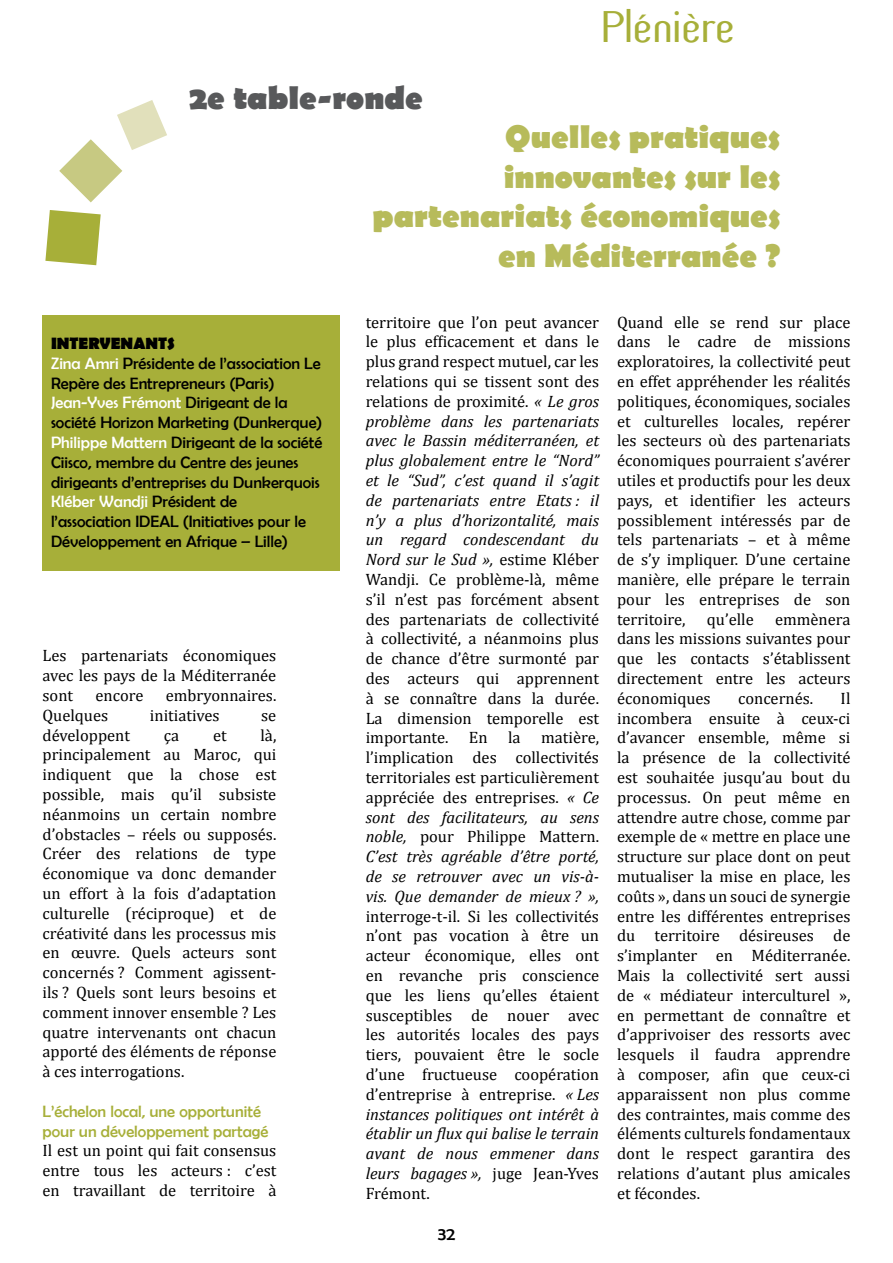
<style>
.page{position:relative;width:893px;height:1263px;background:#fff}
.page>*{position:absolute;margin:0;border:0;box-sizing:border-box;transform-origin:0 0}
.t1{font:45px "Butter unsalted";color:#a7af39}
.t2{font:700 33px/39.6px "Berlin Sans FB";color:#b7bb5b;text-align:right}
.t3{font:700 33px "Berlin Sans FB";color:#58595b}
.t4{font:18px "Berlin Sans FB";color:#000}
.t5{font:16.5px/19.8px "Cambria";color:#000;text-align:justify}
.t6{font:16.5px/19.8px "Berlin Sans FB";color:#000}
.t7{font:16.5px/19.8px "Berlin Sans FB";color:#a7af39}
.s1{font-weight:700}
.s2{color:#fff}
.s3{font-style:italic}
</style>
<div class="page">
<div style="left:43px;top:316px;width:297px;height:255px;background:#a7af39"></div>
<svg style="left:45px;top:210px;width:56px;height:55px;background:#b4bb57"></svg>
<svg style="left:59px;top:100px;width:108px;height:102px"></svg>
<h1 class="t1" style="left:604px;top:3px;width:135px">Plénière</h1>
<h2 class="t3" style="left:189px;top:79px;width:235px">2e table-ronde</h2>
<h2 class="t2" style="left:373px;top:119px;width:409px">Quelles pratiques innovantes sur les partenariats économiques en Méditerranée ?</h2>
<p class="t6" style="left:51px;top:333px;width:273px"><span class="s1">INTERVENANTS<br></span><span class="s2">Zina Amri</span> Présidente de l’association Le Repère des Entrepreneurs (Paris)<br><span class="s2">Jean-Yves Frémont</span> Dirigeant de la société Horizon Marketing (Dunkerque)<br><span class="s2">Philippe Mattern</span> Dirigeant de la société Ciisco, membre du Centre des jeunes dirigeants d’entreprises du Dunkerquois <span class="s2">Kléber Wandji</span> Président de<br>l’association IDEAL (Initiatives pour le Développement en Afrique – Lille)</p>
<p class="t5" style="left:43px;top:646px;width:235px">Les partenariats économiques avec les pays de la Méditerranée sont</p>
<p class="t5" style="left:96px;top:685px;width:49px">encore</p>
<p class="t5" style="left:166px;top:685px;width:112px">embryonnaires.</p>
<p class="t5" style="left:43px;top:705px;width:67px">Quelques</p>
<p class="t5" style="left:150px;top:705px;width:71px">initiatives</p>
<p class="t5" style="left:261px;top:705px;width:17px">se</p>
<p class="t5" style="left:43px;top:725px;width:89px">développent</p>
<p class="t5" style="left:164px;top:725px;width:17px">ça</p>
<p class="t5" style="left:213px;top:725px;width:15px">et</p>
<p class="t5" style="left:43px;top:725px;width:235px;text-indent:218px">là, principalement au Maroc, qui indiquent que la chose est possible, mais qu’il subsiste néanmoins un certain nombre d’obstacles – réels ou supposés.<br>Créer des relations de type économique va donc demander un effort à la fois d’adaptation culturelle (réciproque) et de créativité dans les processus mis en œuvre. Quels acteurs sont concernés ? Comment agissent&shy;ils ? Quels sont leurs besoins et comment innover ensemble ? Les quatre intervenants ont chacun apporté des éléments de réponse à ces interrogations.</p>
<p class="t7" style="left:43px;top:1101px;width:227px">L’échelon local, une opportunité pour un développement partagé</p>
<p class="t5" style="left:43px;top:1141px;width:235px">Il est un point qui fait consensus entre tous les acteurs : c’est en travaillant de territoire à</p>
<p class="t5" style="left:366px;top:312px;width:235px">territoire que l’on peut avancer le plus efficacement et dans le plus grand respect mutuel, car les relations qui se tissent sont des relations de proximité. <span class="s3">« Le gros problème dans les partenariats avec le Bassin méditerranéen, et plus globalement entre le “Nord” et le “Sud”, c’est quand il s’agit de partenariats entre Etats : il n’y a plus d’horizontalité, mais un regard condescendant du Nord sur le Sud »,</span> estime Kléber Wandji. Ce problème-là, même s’il n’est pas forcément absent des partenariats de collectivité à collectivité, a néanmoins plus de chance d’être surmonté par des acteurs qui apprennent à se connaître dans la durée.<br>La dimension temporelle est importante. En la matière, l’implication des collectivités territoriales est particulièrement appréciée des entreprises. <span class="s3">« Ce sont des facilitateurs, au sens noble,</span> pour Philippe Mattern.<br><span class="s3">C’est très agréable d’être porté, de se retrouver avec un vis-à&shy;vis. Que demander de mieux ? »,</span></p>
<p class="t5" style="left:366px;top:906px;width:235px">interroge-t-il. Si les collectivités n’ont pas vocation à être un acteur économique, elles ont en revanche pris conscience que les liens qu’elles étaient susceptibles de nouer avec les autorités locales des pays tiers, pouvaient être le socle d’une fructueuse coopération d’entreprise à entreprise. <span class="s3">« Les instances politiques ont intérêt à établir un flux qui balise le terrain avant de nous emmener dans leurs bagages »,</span> juge Jean-Yves Frémont.</p>
<p class="t4" style="left:438px;top:1224px;width:19px">32</p>
<p class="t5" style="left:617px;top:312px;width:235px">Quand elle se rend sur place dans le cadre de missions exploratoires, la collectivité peut en effet appréhender les réalités politiques, économiques, sociales et culturelles locales, repérer les secteurs où des partenariats économiques pourraient s’avérer utiles et productifs pour les deux pays, et identifier les acteurs possiblement intéressés par de tels partenariats – et à même de s’y impliquer. D’une certaine manière, elle prépare le terrain pour les entreprises de son territoire,</p>
<p class="t5" style="left:617px;top:609px;width:235px;text-indent:158px">emmènera dans les missions suivantes pour que les contacts s’établissent directement entre les acteurs économiques</p>
<p class="t5" style="left:707px;top:609px;width:48px">qu’elle</p>
<p class="t5" style="left:738px;top:688px;width:77px">concernés.</p>
<p class="t5" style="left:617px;top:688px;width:235px;text-indent:224px">Il incombera ensuite à ceux-ci d’avancer ensemble, même si la présence de la collectivité est souhaitée jusqu’au bout du processus. On peut même en attendre autre chose, comme par exemple de « mettre en place une structure sur place dont on peut mutualiser la mise en place, les coûts », dans un souci de synergie entre les différentes entreprises du territoire désireuses de s’implanter en Méditerranée.<br>Mais la collectivité sert aussi de « médiateur interculturel », en permettant de connaître et d’apprivoiser des ressorts avec lesquels il faudra apprendre à composer, afin que ceux-ci apparaissent non plus comme des contraintes, mais comme des éléments culturels fondamentaux dont le respect garantira des relations d’autant plus amicales et fécondes.</p>
</div>
